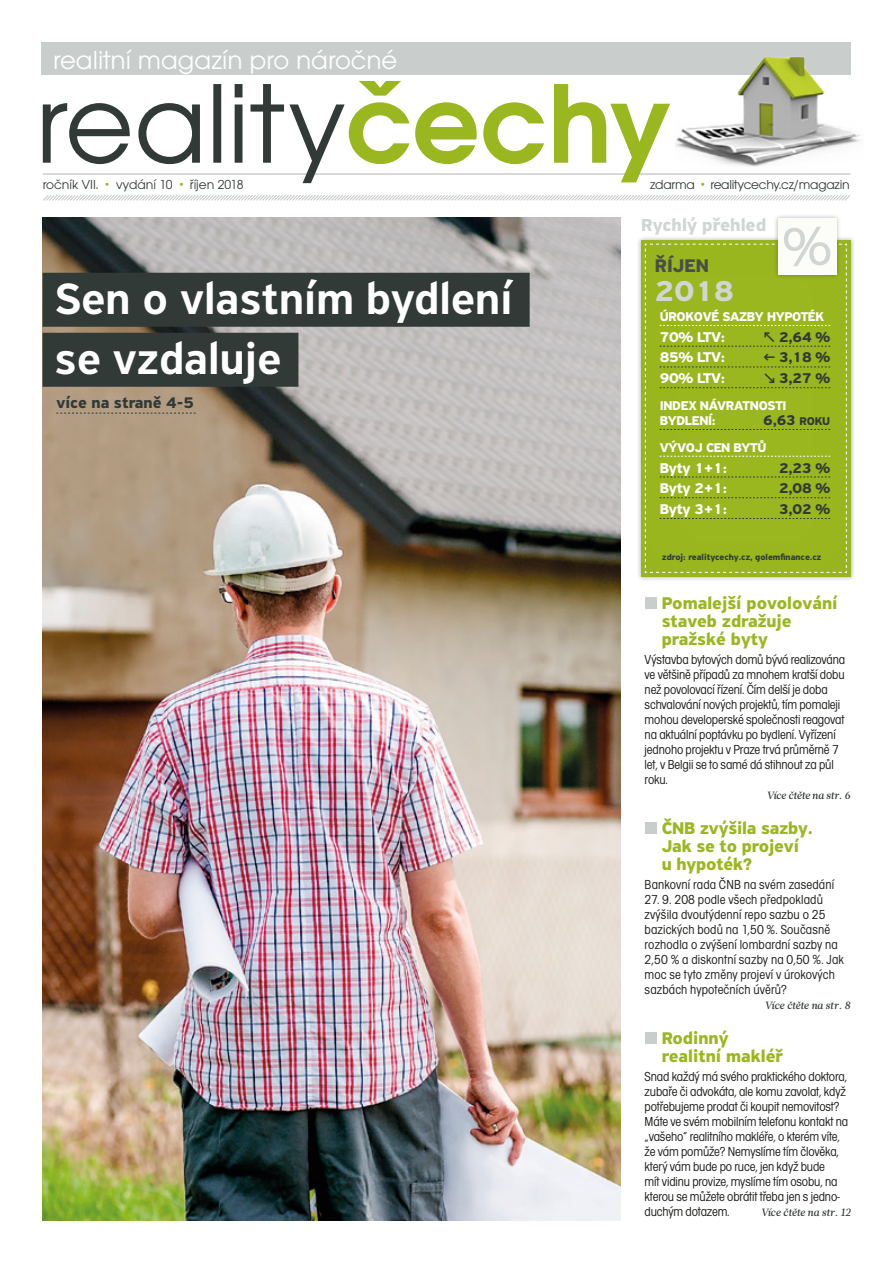
<style>
.page{position:relative;width:893px;height:1263px;background:#fff}
.page>*{position:absolute;margin:0;border:0;box-sizing:border-box;transform-origin:0 0}
.t1{font:500 46.5px/60px "PF Highway Sans Pro";color:#fff}
.t2{font:700 30.45px "PF Highway Sans Pro";color:#d1d5d4}
.t3{font:27px "Avant Gar Got Itc TOT Boo";color:#fff}
.t4{font:700 19.5px "PF Highway Sans Pro";color:#4a4e4b}
.t5{font:700 18.45px "PF Highway Sans Pro";color:#d1d5d4}
.t6{font:700 18px/18px "PF Highway Sans Pro";color:#9ab720}
.t7{font:700 16.35px "PF Highway Sans Pro";color:#323a37}
.t8{font:700 15px "PF Highway Sans Pro";letter-spacing:-.02em;color:#fff}
.t9{font:700 15px "PF Highway Sans Pro";letter-spacing:-.02em;color:#323a37}
.t10{font:13.5px/15px "Avant Gar Got Itc TOT Boo Con";letter-spacing:-.01em;color:#1d1d1b}
.t11{font:13.5px/15px "Avant Gar Got Itc TOT Boo Con";letter-spacing:.01em;color:#1d1d1b}
.t12{font:700 13.5px/15px "PF Highway Sans Pro";letter-spacing:-.02em;color:#fff}
.t13{font:13.5px "Avant Gar Got Itc TOT Boo";letter-spacing:-.02em;color:#323a37}
.t14{font:13.5px "Avant Gar Got Itc TOT Boo";color:#323a37}
.t15{font:italic 500 10.5px "Glosa Text";letter-spacing:-.01em;color:#323a37}
.t16{font:700 9px "PF Highway Sans Pro";color:#323a37}
.s1{font-family:"Galette";font-weight:500;color:#9ab720}
.s2{font-size:12px}
</style>
<div class="page">
<div style="left:645px;top:597px;width:12px;height:12px;background:#c9cdcc"></div>
<div style="left:645px;top:822px;width:12px;height:12px;background:#c9cdcc"></div>
<div style="left:645px;top:1032px;width:12px;height:12px;background:#c9cdcc"></div>
<svg style="left:43px;top:195px;width:808px;height:6px"></svg>
<hr style="left:43px;top:173px;width:807px;height:2px;background:#c9cdcc">
<div style="left:41px;top:43px;width:809px;height:32px;background:#c9cdcc"></div>
<img style="left:675px;top:43px;width:185px;height:124px">
<svg style="left:43px;top:81px;width:627px;height:102px"></svg>
<div style="left:637px;top:235px;width:218px;height:347px;background:#efefef"></div>
<div style="left:640px;top:239px;width:212px;height:339px;background:#9ab720"></div>
<div style="left:773px;top:214px;width:68px;height:65px;background:#1d1d1b;opacity:.35"></div>
<div style="left:778px;top:216px;width:61px;height:60px;background:#9ab720;opacity:.05"></div>
<svg style="left:645px;top:227px;width:202px;height:346px"></svg>
<img style="left:43px;top:218px;width:578px;height:1002px">
<div style="left:43px;top:273px;width:487px;height:54px;background:#323a37"></div>
<div style="left:43px;top:333px;width:255px;height:54px;background:#323a37"></div>
<svg style="left:56px;top:413px;width:140px;height:1px"></svg>
<h3 class="t3" style="left:53px;top:44px;width:346px">realitní magazín pro náročné</h3>
<p class="t14" style="left:43px;top:177px;width:202px">ročník VII. <span class="s1">•</span> vydání 10 <span class="s1">•</span> říjen 2018</p>
<p class="t13" style="left:650px;top:177px;width:201px">zdarma <span class="s1">•</span> realitycechy.cz/magazin</p>
<h1 class="t1" style="left:55px;top:269px;width:459px">Sen o vlastním bydlení se vzdaluje</h1>
<p class="t7" style="left:56px;top:393px;width:139px">více na straně 4-5</p>
<h3 class="t5" style="left:641px;top:215px;width:126px">Rychlý přehled</h3>
<h3 class="t4" style="left:655px;top:254px;width:55px">ŘÍJEN</h3>
<h2 class="t2" style="left:655px;top:273px;width:81px">2018</h2>
<p class="t12" style="left:660px;top:309px;width:166px">ÚROKOVÉ SAZBY HYPOTÉK</p>
<p class="t8" style="left:660px;top:328px;width:67px">70% LTV:</p>
<p class="t9" style="left:763px;top:328px;width:69px">↖ 2,64 %</p>
<p class="t8" style="left:660px;top:349px;width:67px">85% LTV:</p>
<p class="t9" style="left:763px;top:349px;width:69px">← 3,18 %</p>
<p class="t8" style="left:660px;top:369px;width:67px">90% LTV:</p>
<p class="t9" style="left:763px;top:369px;width:69px">↘ 3,27 %</p>
<p class="t12" style="left:660px;top:398px;width:128px">INDEX NÁVRATNOSTI<br>BYDLENÍ:</p>
<p class="t9" style="left:763px;top:411px;width:68px">6,63 <span class="s2">ROKU</span></p>
<p class="t12" style="left:660px;top:440px;width:108px">VÝVOJ CEN BYTŮ</p>
<p class="t8" style="left:660px;top:459px;width:69px">Byty 1+1:</p>
<p class="t9" style="left:779px;top:459px;width:53px">2,23 %</p>
<p class="t8" style="left:660px;top:479px;width:69px">Byty 2+1:</p>
<p class="t9" style="left:779px;top:479px;width:53px">2,08 %</p>
<p class="t8" style="left:660px;top:500px;width:69px">Byty 3+1:</p>
<p class="t9" style="left:779px;top:500px;width:53px">3,02 %</p>
<p class="t16" style="left:662px;top:551px;width:161px">zdroj: realitycechy.cz, golemfinance.cz</p>
<h3 class="t6" style="left:662px;top:594px;width:177px">Pomalejší povolování staveb zdražuje pražské byty</h3>
<p class="t10" style="left:645px;top:652px;width:202px">Výstavba bytových domů bývá realizována ve většině případů za mnohem kratší dobu než povolovací řízení. Čím delší je doba schvalování nových projektů, tím pomaleji mohou developerské společnosti reagovat na aktuální poptávku po bydlení. Vyřízení jednoho projektu v Praze trvá průměrně 7 let, v Belgii se to samé dá stihnout za půl roku.</p>
<p class="t15" style="left:767px;top:788px;width:85px">Více čtěte na str. 6</p>
<h3 class="t6" style="left:662px;top:820px;width:153px">ČNB zvýšila sazby.<br>Jak se to projeví u hypoték?</h3>
<p class="t11" style="left:645px;top:877px;width:191px">Bankovní rada ČNB na svém zasedání</p>
<p class="t11" style="left:645px;top:892px;width:201px">27. 9. 208 podle všech předpokladů zvýšila dvoutýdenní repo sazbu o 25 bazických bodů na 1,50 %. Současně rozhodla o zvýšení lombardní sazby na 2,50 % a diskontní sazby na 0,50 %. Jak moc se tyto změny projeví v úrokových sazbách hypotečních úvěrů?</p>
<p class="t15" style="left:765px;top:999px;width:87px">Více čtěte na str. 8</p>
<h3 class="t6" style="left:662px;top:1030px;width:123px">Rodinný realitní makléř</h3>
<p class="t10" style="left:645px;top:1069px;width:205px">Snad každý má svého praktického doktora, zubaře či advokáta, ale komu zavolat, když potřebujeme prodat či koupit nemovitost?<br>Máte ve svém mobilním telefonu kontakt na „vašeho“ realitního makléře, o kterém víte, že vám pomůže? Nemyslíme tím člověka, který vám bude po ruce, jen když bude<br>mít vidinu provize, myslíme tím osobu, na kterou se můžete obrátit třeba jen s jedno&shy;duchým dotazem.</p>
<p class="t15" style="left:761px;top:1206px;width:91px">Více čtěte na str. 12</p>
</div>
